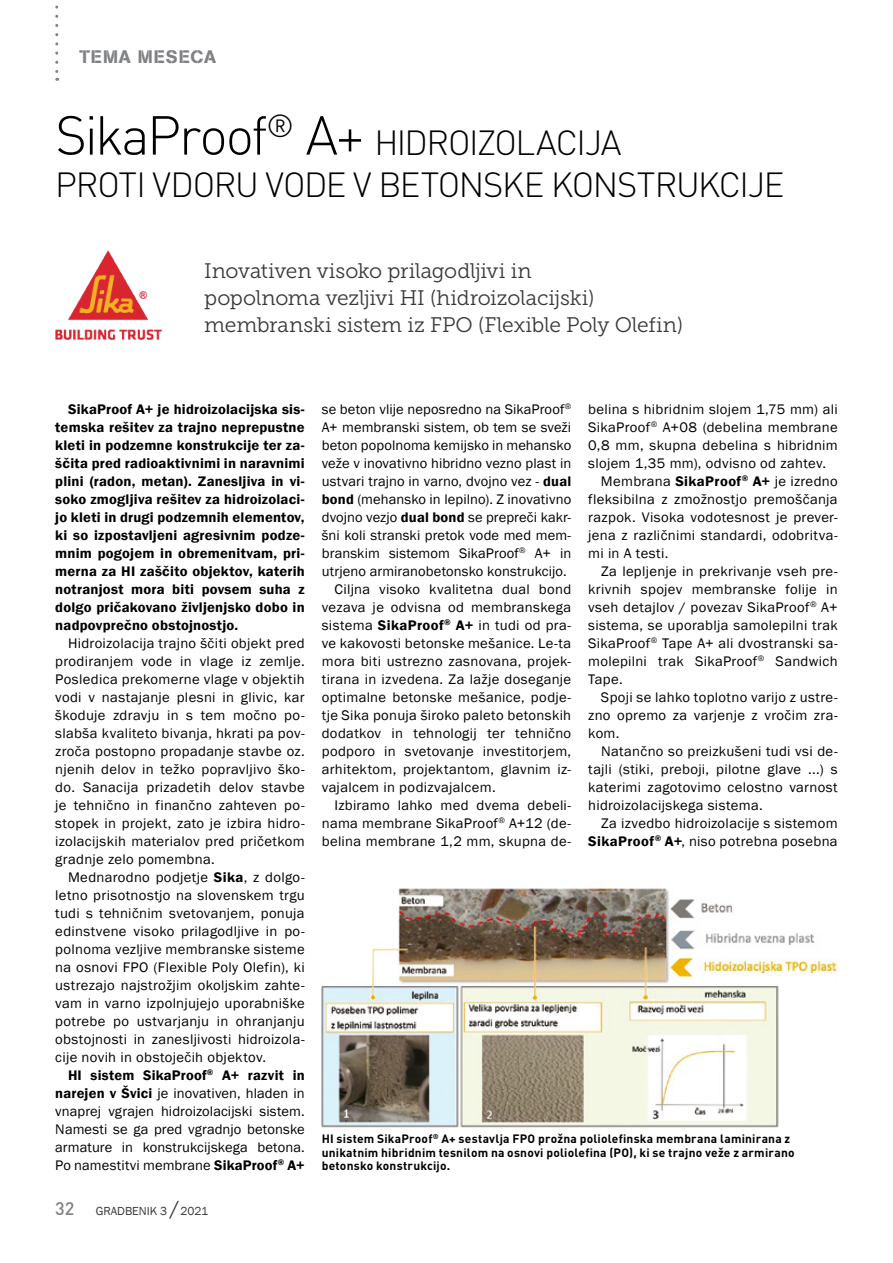
<style>
.page{position:relative;width:893px;height:1263px;background:#fff}
.page>*{position:absolute;margin:0;border:0;box-sizing:border-box;transform-origin:0 0}
.t1{font:300 34.5px/42px "DIN";letter-spacing:-.04em;color:#000}
.t2{font:21px/27px "Museo Slab 300";letter-spacing:-.01em;color:#39383a}
.t3{font:18px "AG Book Stencil";letter-spacing:.055em;color:#808184}
.t4{font:14.25px/18px "Franklin Gothic";letter-spacing:.02em;color:#000;text-align:justify}
.t5{font:600 14.25px/18px "Franklin Gothic";letter-spacing:.015em;color:#000;text-align:justify}
.t6{font:12px/13.5px "DIN Bold";letter-spacing:.02em;color:#000}
.t7{font:12px "Franklin Gothic";color:#39383a}
.s1{font-size:54px}
.s2{font-weight:600}
.s3{font-family:"DIN";font-weight:500;font-size:18px;color:#808184}
.s4{font-size:21px}
</style>
<div class="page">
<svg style="left:55px;top:5px;width:3px;height:76px"></svg>
<img style="left:322px;top:888px;width:515px;height:240px">
<img style="left:55px;top:251px;width:106px;height:89px">
<p class="t3" style="left:80px;top:46px;width:138px">TEMA MESECA</p>
<h1 class="t1" style="left:55px;top:121px;width:731px"><span class="s1">SikaProof</span><sup>®</sup> <span class="s1">A+</span> HIDROIZOLACIJA<br>PROTI VDORU VODE V BETONSKE KONSTRUKCIJE</h1>
<h2 class="t2" style="left:204px;top:258px;width:480px">Inovativen visoko prilagodljivi in<br>popolnoma vezljivi HI (hidroizolacijski) membranski sistem iz FPO (Flexible Poly Olefin)</h2>
<p class="t5" style="left:55px;top:400px;width:251px;text-indent:13px">SikaProof A+ je hidroizolacijska sis&shy;temska rešitev za trajno neprepustne kleti in podzemne konstrukcije ter za&shy;ščita pred radioaktivnimi in naravnimi plini (radon, metan). Zanesljiva in vi&shy;soko zmogljiva rešitev za hidroizolaci&shy;jo kleti in drugi podzemnih elementov, ki so izpostavljeni agresivnim podze&shy;mnim pogojem in obremenitvam, pri&shy;merna za HI zaščito objektov, katerih notranjost mora biti povsem suha z dolgo pričakovano življenjsko dobo in nadpovprečno obstojnostjo.</p>
<p class="t4" style="left:55px;top:635px;width:251px;text-indent:13px">Hidroizolacija trajno ščiti objekt pred prodiranjem vode in vlage iz zemlje.<br>Posledica prekomerne vlage v objektih vodi v nastajanje plesni in glivic, kar škoduje zdravju in s tem močno po&shy;slabša kvaliteto bivanja, hkrati pa pov&shy;zroča postopno propadanje stavbe oz. njenih delov in težko popravljivo ško&shy;do. Sanacija prizadetih delov stavbe je tehnično in finančno zahteven po&shy;stopek in projekt, zato je izbira hidro&shy;izolacijskih materialov pred pričetkom gradnje zelo pomembna.</p>
<p class="t4" style="left:55px;top:869px;width:251px;text-indent:13px">Mednarodno podjetje <span class="s2">Sika</span>, z dolgo&shy;letno prisotnostjo na slovenskem trgu tudi s tehničnim svetovanjem, ponuja edinstvene visoko prilagodljive in po&shy;polnoma vezljive membranske sisteme na osnovi FPO (Flexible Poly Olefin), ki ustrezajo najstrožjim okoljskim zahte&shy;vam in varno izpolnjujejo uporabniške potrebe po ustvarjanju in ohranjanju obstojnosti in zanesljivosti hidroizola&shy;cije novih in obstoječih objektov.</p>
<p class="t4" style="left:55px;top:1067px;width:251px;text-indent:13px"><span class="s2">HI sistem SikaProof</span><sup>®</sup> <span class="s2">A+ razvit in narejen v Švici</span> je inovativen, hladen in vnaprej vgrajen hidroizolacijski sistem.<br>Namesti se ga pred vgradnjo betonske armature in konstrukcijskega betona.<br>Po namestitvi membrane <span class="s2">SikaProof</span><sup>®</sup> <span class="s2">A+</span></p>
<p class="t7" style="left:55px;top:1204px;width:154px"><span class="s3">32</span> GRADBENIK 3 <span class="s4">/</span> 2021</p>
<p class="t4" style="left:322px;top:401px;width:251px">se beton vlije neposredno na SikaProof<sup>®</sup></p>
<p class="t4" style="left:322px;top:419px;width:251px">A+ membranski sistem, ob tem se sveži</p>
<p class="t4" style="left:322px;top:437px;width:251px">beton popolnoma kemijsko in mehansko</p>
<p class="t4" style="left:322px;top:455px;width:251px">veže v inovativno hibridno vezno plast in</p>
<p class="t4" style="left:322px;top:473px;width:251px">ustvari trajno in varno, dvojno vez - <span class="s2">dual</span></p>
<p class="t4" style="left:322px;top:491px;width:251px"><span class="s2">bond</span> (mehansko in lepilno). Z inovativno</p>
<p class="t4" style="left:322px;top:509px;width:251px">dvojno vezjo <span class="s2">dual bond</span> se prepreči kakr-</p>
<p class="t4" style="left:322px;top:527px;width:251px">šni koli stranski pretok vode med mem-</p>
<p class="t4" style="left:322px;top:545px;width:251px">branskim sistemom SikaProof<sup>®</sup> A+ in</p>
<p class="t4" style="left:322px;top:563px;width:246px">utrjeno armiranobetonsko konstrukcijo.</p>
<p class="t4" style="left:334px;top:581px;width:238px">Ciljna visoko kvalitetna dual bond</p>
<p class="t4" style="left:322px;top:599px;width:251px">vezava je odvisna od membranskega</p>
<p class="t4" style="left:322px;top:617px;width:251px">sistema <span class="s2">SikaProof</span><sup>®</sup> <span class="s2">A+</span> in tudi od pra-</p>
<p class="t4" style="left:322px;top:635px;width:251px">ve kakovosti betonske mešanice. Le-ta</p>
<p class="t4" style="left:322px;top:653px;width:251px">mora biti ustrezno zasnovana, projek-</p>
<p class="t4" style="left:322px;top:671px;width:251px">tirana in izvedena. Za lažje doseganje</p>
<p class="t4" style="left:322px;top:689px;width:251px">optimalne betonske mešanice, podje-</p>
<p class="t4" style="left:322px;top:707px;width:251px">tje Sika ponuja široko paleto betonskih</p>
<p class="t4" style="left:322px;top:725px;width:251px">dodatkov in tehnologij ter tehnično</p>
<p class="t4" style="left:322px;top:743px;width:251px">podporo in svetovanje investitorjem,</p>
<p class="t4" style="left:322px;top:761px;width:251px">arhitektom, projektantom, glavnim iz-</p>
<p class="t4" style="left:322px;top:779px;width:175px">vajalcem in podizvajalcem.</p>
<p class="t4" style="left:334px;top:797px;width:238px">Izbiramo lahko med dvema debeli-</p>
<p class="t4" style="left:322px;top:815px;width:251px">nama membrane SikaProof<sup>®</sup> A+12 (de-</p>
<p class="t4" style="left:322px;top:833px;width:251px">belina membrane 1,2 mm, skupna de-</p>
<p class="t4" style="left:588px;top:401px;width:251px">belina s hibridnim slojem 1,75 mm) ali</p>
<p class="t4" style="left:588px;top:419px;width:251px">SikaProof<sup>®</sup> A+08 (debelina membrane</p>
<p class="t4" style="left:588px;top:437px;width:251px">0,8 mm, skupna debelina s hibridnim</p>
<p class="t4" style="left:588px;top:455px;width:239px">slojem 1,35 mm), odvisno od zahtev.</p>
<p class="t4" style="left:601px;top:473px;width:238px">Membrana <span class="s2">SikaProof</span><sup>®</sup> <span class="s2">A+</span> je izredno</p>
<p class="t4" style="left:588px;top:491px;width:251px">fleksibilna z zmožnostjo premoščanja</p>
<p class="t4" style="left:588px;top:509px;width:251px">razpok. Visoka vodotesnost je prever-</p>
<p class="t4" style="left:588px;top:527px;width:251px">jena z različnimi standardi, odobritva-</p>
<p class="t4" style="left:588px;top:545px;width:82px">mi in A testi.</p>
<p class="t4" style="left:601px;top:563px;width:238px">Za lepljenje in prekrivanje vseh pre-</p>
<p class="t4" style="left:588px;top:581px;width:251px">krivnih spojev membranske folije in</p>
<p class="t4" style="left:588px;top:599px;width:251px">vseh detajlov / povezav SikaProof<sup>®</sup> A+</p>
<p class="t4" style="left:588px;top:617px;width:251px">sistema, se uporablja samolepilni trak</p>
<p class="t4" style="left:588px;top:635px;width:251px">SikaProof<sup>®</sup> Tape A+ ali dvostranski sa-</p>
<p class="t4" style="left:588px;top:653px;width:251px">molepilni trak SikaProof<sup>®</sup> Sandwich</p>
<p class="t4" style="left:588px;top:671px;width:36px">Tape.</p>
<p class="t4" style="left:601px;top:689px;width:238px">Spoji se lahko toplotno varijo z ustre-</p>
<p class="t4" style="left:588px;top:707px;width:251px">zno opremo za varjenje z vročim zra-</p>
<p class="t4" style="left:588px;top:725px;width:33px">kom.</p>
<p class="t4" style="left:601px;top:743px;width:238px">Natančno so preizkušeni tudi vsi de-</p>
<p class="t4" style="left:588px;top:761px;width:251px">tajli (stiki, preboji, pilotne glave ...) s</p>
<p class="t4" style="left:588px;top:779px;width:251px">katerimi zagotovimo celostno varnost</p>
<p class="t4" style="left:588px;top:797px;width:176px">hidroizolacijskega sistema.</p>
<p class="t4" style="left:601px;top:815px;width:238px">Za izvedbo hidroizolacije s sistemom</p>
<p class="t4" style="left:588px;top:833px;width:251px"><span class="s2">SikaProof</span><sup>®</sup> <span class="s2">A+</span>, niso potrebna posebna</p>
<p class="t6" style="left:322px;top:1132px;width:474px">HI sistem SikaProof<sup>®</sup> A+ sestavlja FPO prožna poliolefinska membrana laminirana z unikatnim hibridnim tesnilom na osnovi poliolefina (PO), ki se trajno veže z armirano betonsko konstrukcijo.</p>
</div>
